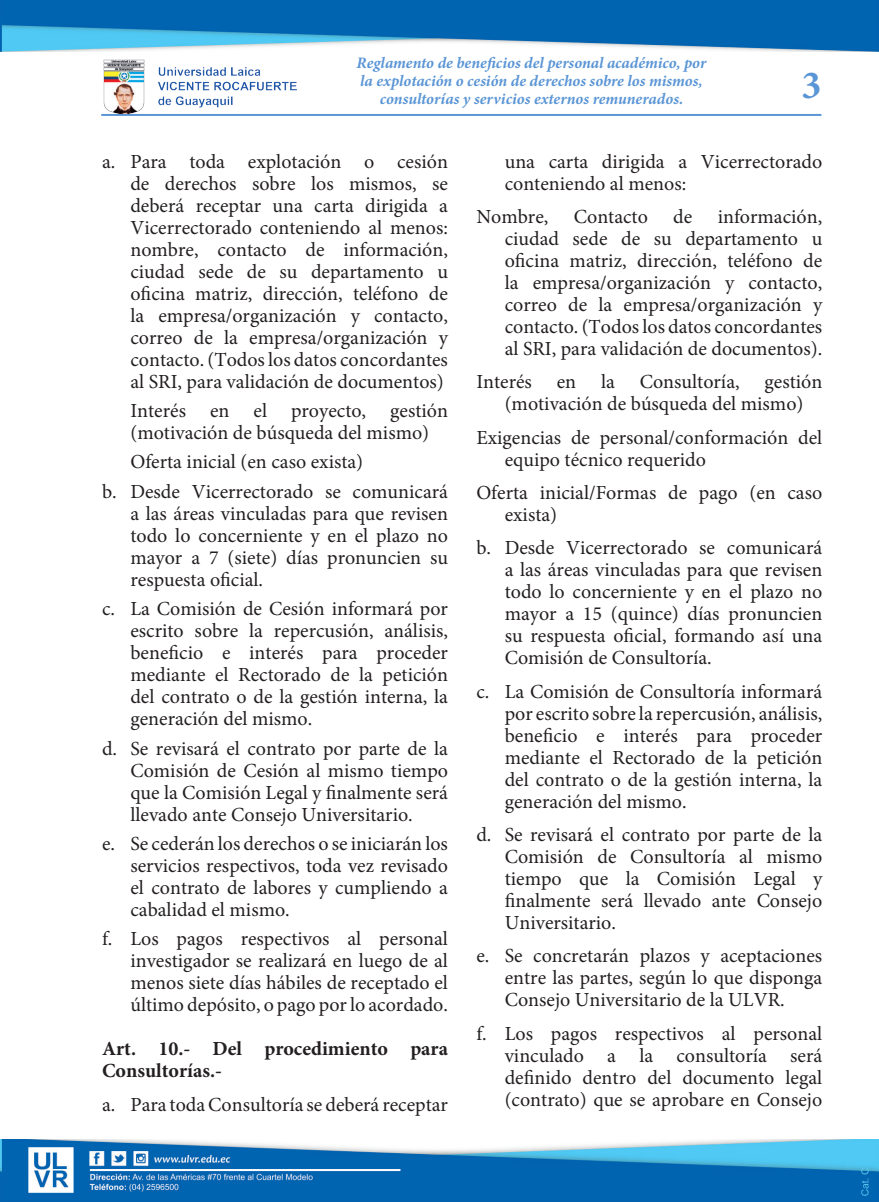
<style>
.page{position:relative;width:879px;height:1202px;background:#fff}
.page>*{position:absolute;margin:0;border:0;box-sizing:border-box;transform-origin:0 0}
.t1{font:700 40px "Minion Pro";color:#5a95d5}
.t2{font:20px/22px "Minion Pro";color:#231f20;text-align:justify}
.t3{font:700 20px/22px "Minion Pro";color:#231f20}
.t4{font:italic 700 16px/18px "Minion Pro";color:#5a95d5;text-align:center}
</style>
<div class="page">
<img style="left:103px;top:59px;width:193px;height:55px">
<hr style="left:101px;top:114px;width:720px;height:2px;background:#5a95d5">
<img style="left:2px;top:0;width:877px;height:51px">
<img style="left:2px;top:1139px;width:877px;height:63px">
<img style="left:0;top:0;width:2px;height:51px">
<img style="left:0;top:1139px;width:2px;height:63px">
<p class="t4" style="left:356px;top:54px;width:351px">Reglamento de beneficios del personal académico, por la explotación o cesión de derechos sobre los mismos, consultorías y servicios externos remunerados.</p>
<p class="t1" style="left:801px;top:57px;width:21px">3</p>
<p class="t2" style="left:130px;top:150px;width:319px;text-indent:-28px">a. Para toda explotación o cesión de derechos sobre los mismos, se deberá receptar una carta dirigida a Vicerrectorado conteniendo al menos: nombre, contacto de información, ciudad sede de su departamento u oficina matriz, dirección, teléfono de la empresa/organización y contacto, correo de la empresa/organización y contacto. (Todos los datos concordantes al SRI, para validación de documentos)</p>
<p class="t2" style="left:130px;top:400px;width:319px">Interés en el proyecto, gestión (motivación de búsqueda del mismo)</p>
<p class="t2" style="left:130px;top:451px;width:234px">Oferta inicial (en caso exista)</p>
<p class="t2" style="left:130px;top:480px;width:319px;text-indent:-28px">b. Desde Vicerrectorado se comunicará a las áreas vinculadas para que revisen todo lo concerniente y en el plazo no mayor a 7 (siete) días pronuncien su respuesta oficial.</p>
<p class="t2" style="left:130px;top:598px;width:319px;text-indent:-28px">c. La Comisión de Cesión informará por escrito sobre la repercusión, análisis, beneficio e interés para proceder mediante el Rectorado de la petición del contrato o de la gestión interna, la generación del mismo.</p>
<p class="t2" style="left:130px;top:737px;width:319px;text-indent:-28px">d. Se revisará el contrato por parte de la Comisión de Cesión al mismo tiempo que la Comisión Legal y finalmente será llevado ante Consejo Universitario.</p>
<p class="t2" style="left:130px;top:833px;width:319px;text-indent:-28px">e. Se cederán los derechos o se iniciarán los servicios respectivos, toda vez revisado el contrato de labores y cumpliendo a cabalidad el mismo.</p>
<p class="t2" style="left:130px;top:928px;width:319px;text-indent:-28px">f. Los pagos respectivos al personal investigador se realizará en luego de al menos siete días hábiles de receptado el último depósito, o pago por lo acordado.</p>
<p class="t3" style="left:102px;top:1038px;width:347px">Art. 10.- Del procedimiento para<br>Consultorías.-</p>
<p class="t2" style="left:102px;top:1093px;width:347px">a. Para toda Consultoría se deberá receptar</p>
<p class="t2" style="left:505px;top:150px;width:319px">una carta dirigida a Vicerrectorado conteniendo al menos:</p>
<p class="t2" style="left:476px;top:206px;width:74px">Nombre,</p>
<p class="t2" style="left:574px;top:206px;width:76px">Contacto</p>
<p class="t2" style="left:673px;top:206px;width:21px">de</p>
<p class="t2" style="left:505px;top:206px;width:319px;text-indent:213px">información, ciudad sede de su departamento u oficina matriz, dirección, teléfono de la empresa/organización y contacto, correo de la empresa/organización y contacto. (Todos los datos concordantes al SRI, para validación de documentos).</p>
<p class="t2" style="left:476px;top:371px;width:347px;text-align:center">Interés en la Consultoría, gestión (motivación de búsqueda del mismo)</p>
<p class="t2" style="left:505px;top:426px;width:319px;text-indent:-28px">Exigencias de personal/conformación del equipo técnico requerido</p>
<p class="t2" style="left:505px;top:482px;width:319px;text-indent:-28px">Oferta inicial/Formas de pago (en caso exista)</p>
<p class="t2" style="left:505px;top:537px;width:319px;text-indent:-28px">b. Desde Vicerrectorado se comunicará a las áreas vinculadas para que revisen todo lo concerniente y en el plazo no mayor a 15 (quince) días pronuncien su respuesta oficial, formando así una Comisión de Consultoría.</p>
<p class="t2" style="left:505px;top:680px;width:319px;text-indent:-28px">c. La Comisión de Consultoría informará por escrito sobre la repercusión, análisis, beneficio e interés para proceder mediante el Rectorado de la petición del contrato o de la gestión interna, la generación del mismo.</p>
<p class="t2" style="left:505px;top:824px;width:319px;text-indent:-28px">d. Se revisará el contrato por parte de la Comisión de Consultoría al mismo tiempo que la Comisión Legal y finalmente será llevado ante Consejo Universitario.</p>
<p class="t2" style="left:505px;top:945px;width:319px;text-indent:-28px">e. Se concretarán plazos y aceptaciones entre las partes, según lo que disponga Consejo Universitario de la ULVR.</p>
<p class="t2" style="left:505px;top:1022px;width:319px;text-indent:-28px">f. Los pagos respectivos al personal vinculado a la consultoría será definido dentro del documento legal (contrato) que se aprobare en Consejo</p>
</div>
